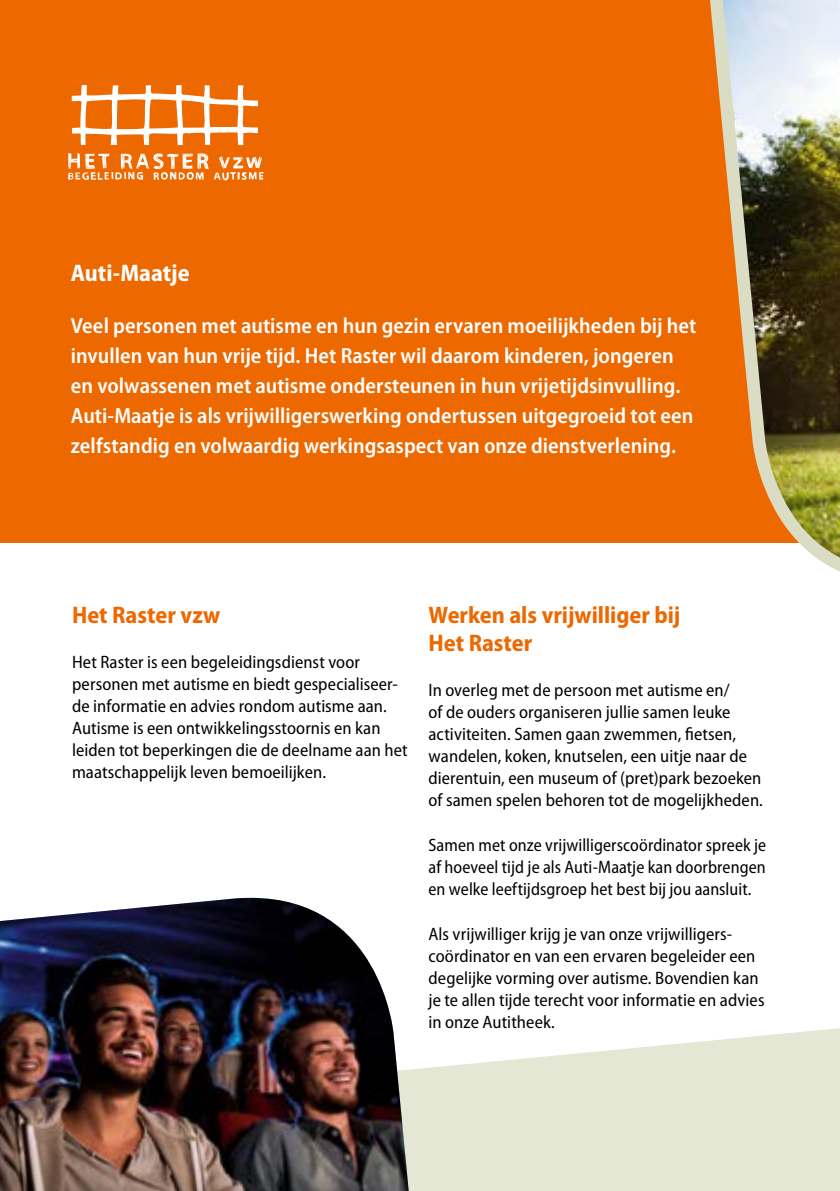
<style>
.page{position:relative;width:840px;height:1191px;background:#fff}
.page>*{position:absolute;margin:0;border:0;box-sizing:border-box;transform-origin:0 0}
.t1{font:700 semi-condensed 24px/28px "Myriad Pro";color:#ee6800}
.t2{font:700 semi-condensed 24px "Myriad Pro";color:#fff}
.t3{font:600 semi-condensed 22px/30px "Myriad Pro";color:#fff}
.t4{font:semi-condensed 18px/22px "Myriad Pro";letter-spacing:.005em;color:#000}
</style>
<div class="page">
<svg style="left:412px;top:1028px;width:427px;height:163px;background:#e8eada"></svg>
<div style="left:0;top:0;width:839px;height:542px;background:#ee6800"></div>
<img style="left:0;top:898px;width:408px;height:293px">
<img style="left:696px;top:0;width:143px;height:571px">
<svg style="left:72px;top:85px;width:186px;height:60px"></svg>
<svg style="left:68px;top:153px;width:195px;height:27px"></svg>
<h1 class="t2" style="left:71px;top:257px;width:120px">Auti-Maatje</h1>
<p class="t3" style="left:71px;top:310px;width:626px">Veel personen met autisme en hun gezin ervaren moeilijkheden bij het invullen van hun vrije tijd. Het Raster wil daarom kinderen, jongeren en volwassenen met autisme ondersteunen in hun vrijetijdsinvulling.<br>Auti-Maatje is als vrijwilligerswerking ondertussen uitgegroeid tot een zelfstandig en volwaardig werkingsaspect van onze dienstverlening.</p>
<h1 class="t1" style="left:72px;top:600px;width:150px">Het Raster vzw</h1>
<p class="t4" style="left:72px;top:651px;width:337px">Het Raster is een begeleidingsdienst voor personen met autisme en biedt gespecialiseer&shy;de informatie en advies rondom autisme aan.<br>Autisme is een ontwikkelingsstoornis en kan leiden tot beperkingen die de deelname aan het maatschappelijk leven bemoeilijken.</p>
<h1 class="t1" style="left:428px;top:600px;width:253px">Werken als vrijwilliger bij<br>Het Raster</h1>
<p class="t4" style="left:428px;top:679px;width:336px">In overleg met de persoon met autisme en/<br>of de ouders organiseren jullie samen leuke activiteiten. Samen gaan zwemmen, fietsen, wandelen, koken, knutselen, een uitje naar de dierentuin, een museum of (pret)park bezoeken of samen spelen behoren tot de mogelijkheden.</p>
<p class="t4" style="left:428px;top:833px;width:339px;text-align:justify">Samen met onze vrijwilligerscoördinator spreek je af hoeveel tijd je als Auti-Maatje kan doorbrengen en welke leeftijdsgroep het best bij jou aansluit.</p>
<p class="t4" style="left:428px;top:922px;width:337px">Als vrijwilliger krijg je van onze vrijwilligers&shy;coördinator en van een ervaren begeleider een degelijke vorming over autisme. Bovendien kan je te allen tijde terecht voor informatie en advies in onze Autitheek.</p>
</div>
